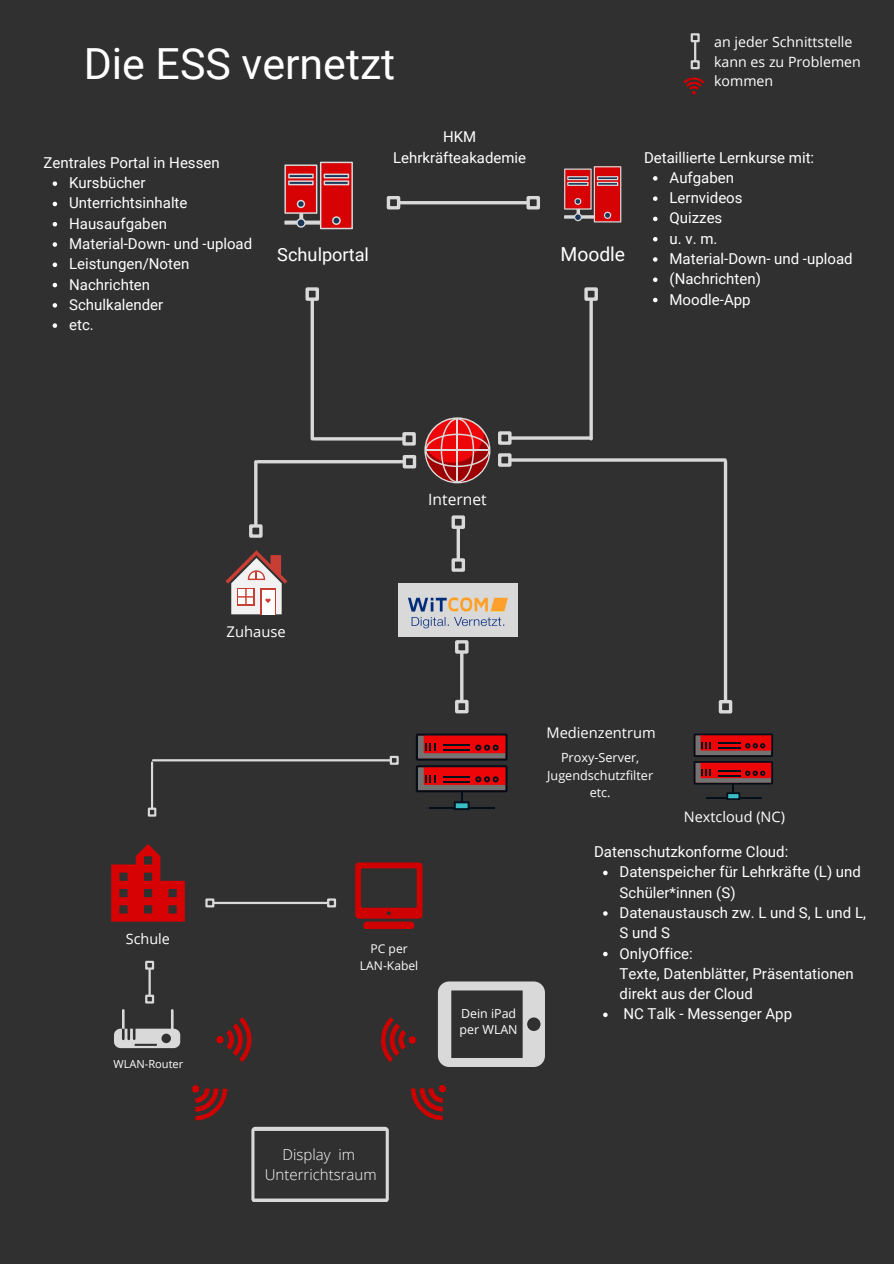
<style>
.page{position:relative;width:894px;height:1264px;background:#fff}
.page>*{position:absolute;margin:0;border:0;box-sizing:border-box;transform-origin:0 0}
.t1{font:42.9px "Roboto";color:#fff}
.t2{font:19.35px "Roboto";color:#fff}
.t3{font:18.15px "Roboto";color:#fff}
.t4{font:15.6px "Open Sans";color:#fff}
.t5{font:15px/20.2px "Roboto";color:#fff}
.t6{font:300 15px "Open Sans";color:#fff}
.t7{font:14.7px "Open Sans";color:#fff}
.t8{font:14.4px "Open Sans";color:#fff}
.t9{font:14.1px/19.6px "Open Sans";color:#fff}
.t10{font:12.6px "Open Sans";color:#fff}
.t11{font:12.45px "Open Sans";color:#fff}
.t12{font:12.15px/16.6px "Open Sans";color:#fff;text-align:center}
.t13{font:11.1px "Open Sans";color:#fff}
</style>
<div class="page">
<div style="left:0;top:0;width:893px;height:1263px;background:#303030"></div>
<svg style="left:424px;top:417px;width:66px;height:66px"></svg>
<hr style="left:456px;top:419px;width:2px;height:63px;background:#d9d9d9">
<hr style="left:426px;top:449px;width:63px;height:2px;background:#d9d9d9">
<svg style="left:416px;top:733px;width:91px;height:77px"></svg>
<svg style="left:111px;top:844px;width:74px;height:77px"></svg>
<svg style="left:310px;top:301px;width:4px;height:138px"></svg>
<div style="left:305px;top:287px;width:14px;height:14px;border:3px solid #d9d9d9"></div>
<hr style="left:314px;top:437px;width:88px;height:3px;background:#d9d9d9">
<div style="left:402px;top:432px;width:13px;height:13px;border:3px solid #d9d9d9"></div>
<hr style="left:589px;top:301px;width:3px;height:138px;background:#d9d9d9">
<div style="left:584px;top:287px;width:13px;height:14px;border:3px solid #d9d9d9"></div>
<svg style="left:511px;top:436px;width:80px;height:4px"></svg>
<div style="left:498px;top:431px;width:13px;height:14px;border:3px solid #d9d9d9"></div>
<hr style="left:254px;top:461px;width:3px;height:63px;background:#d9d9d9">
<div style="left:249px;top:524px;width:13px;height:14px;border:3px solid #d9d9d9"></div>
<hr style="left:258px;top:460px;width:144px;height:3px;background:#d9d9d9">
<div style="left:402px;top:455px;width:14px;height:13px;border:3px solid #d9d9d9"></div>
<hr style="left:151px;top:762px;width:2px;height:45px;background:#d9d9d9">
<div style="left:148px;top:807px;width:8px;height:9px;border:2px solid #d9d9d9"></div>
<hr style="left:153px;top:759px;width:236px;height:2px;background:#d9d9d9">
<div style="left:389px;top:755px;width:9px;height:9px;border:2px solid #d9d9d9"></div>
<hr style="left:148px;top:969px;width:3px;height:25px;background:#d9d9d9">
<div style="left:145px;top:994px;width:9px;height:9px;border:2px solid #d9d9d9"></div>
<div style="left:145px;top:960px;width:9px;height:9px;border:2px solid #d9d9d9"></div>
<hr style="left:214px;top:901px;width:113px;height:3px;background:#d9d9d9">
<div style="left:205px;top:898px;width:9px;height:9px;border:2px solid #d9d9d9"></div>
<div style="left:327px;top:898px;width:9px;height:9px;border:2px solid #d9d9d9"></div>
<svg style="left:456px;top:529px;width:4px;height:29px"></svg>
<div style="left:451px;top:558px;width:14px;height:13px;border:3px solid #d9d9d9"></div>
<div style="left:451px;top:515px;width:14px;height:14px;border:3px solid #d9d9d9"></div>
<hr style="left:460px;top:653px;width:3px;height:47px;background:#d9d9d9">
<div style="left:455px;top:700px;width:13px;height:13px;border:3px solid #d9d9d9"></div>
<hr style="left:511px;top:458px;width:214px;height:3px;background:#d9d9d9">
<div style="left:498px;top:453px;width:13px;height:14px;border:3px solid #d9d9d9"></div>
<svg style="left:723px;top:461px;width:4px;height:239px"></svg>
<div style="left:718px;top:700px;width:14px;height:13px;border:3px solid #d9d9d9"></div>
<div style="left:398px;top:583px;width:119px;height:53px;background:#d9d9d9"></div>
<img style="left:408px;top:563px;width:99px;height:99px">
<svg style="left:693px;top:733px;width:79px;height:67px"></svg>
<svg style="left:355px;top:862px;width:67px;height:66px"></svg>
<svg style="left:114px;top:1009px;width:66px;height:39px"></svg>
<svg style="left:192px;top:1085px;width:36px;height:36px"></svg>
<svg style="left:216px;top:1017px;width:35px;height:45px"></svg>
<div style="left:216px;top:1036px;width:7px;height:7px;background:#ce0000;border-radius:50%"></div>
<svg style="left:381px;top:1017px;width:35px;height:45px"></svg>
<div style="left:409px;top:1036px;width:7px;height:7px;background:#ce0000;border-radius:50%"></div>
<svg style="left:411px;top:1085px;width:36px;height:36px"></svg>
<svg style="left:225px;top:550px;width:62px;height:64px"></svg>
<svg style="left:564px;top:166px;width:57px;height:56px;background:#b73a3d"></svg>
<svg style="left:284px;top:162px;width:69px;height:67px;background:#b63b3e"></svg>
<hr style="left:400px;top:201px;width:126px;height:3px;background:#d9d9d9">
<div style="left:386px;top:196px;width:14px;height:13px;border:3px solid #d9d9d9"></div>
<div style="left:526px;top:196px;width:14px;height:13px;border:3px solid #d9d9d9"></div>
<hr style="left:693px;top:42px;width:3px;height:18px;background:#d9d9d9">
<div style="left:690px;top:60px;width:9px;height:9px;border:2px solid #d9d9d9"></div>
<div style="left:690px;top:33px;width:9px;height:9px;border:2px solid #d9d9d9"></div>
<svg style="left:683px;top:78px;width:21px;height:16px"></svg>
<svg style="left:251px;top:1126px;width:137px;height:75px"></svg>
<svg style="left:438px;top:981px;width:107px;height:85px"></svg>
<svg style="left:53px;top:181px;width:4px;height:5px"></svg>
<svg style="left:53px;top:202px;width:4px;height:4px"></svg>
<svg style="left:53px;top:222px;width:4px;height:4px"></svg>
<svg style="left:53px;top:242px;width:4px;height:5px"></svg>
<svg style="left:53px;top:262px;width:4px;height:5px"></svg>
<svg style="left:53px;top:283px;width:4px;height:4px"></svg>
<svg style="left:53px;top:303px;width:4px;height:4px"></svg>
<svg style="left:53px;top:323px;width:4px;height:5px"></svg>
<svg style="left:653px;top:176px;width:4px;height:5px"></svg>
<svg style="left:653px;top:196px;width:4px;height:5px"></svg>
<svg style="left:653px;top:217px;width:4px;height:4px"></svg>
<svg style="left:653px;top:237px;width:4px;height:4px"></svg>
<svg style="left:653px;top:257px;width:4px;height:5px"></svg>
<svg style="left:653px;top:277px;width:4px;height:5px"></svg>
<svg style="left:653px;top:298px;width:4px;height:4px"></svg>
<svg style="left:603px;top:870px;width:4px;height:5px"></svg>
<svg style="left:603px;top:911px;width:4px;height:4px"></svg>
<svg style="left:603px;top:951px;width:4px;height:5px"></svg>
<svg style="left:603px;top:1012px;width:4px;height:5px"></svg>
<p class="t1" style="left:84px;top:39px;width:313px">Die ESS vernetzt</p>
<p class="t5" style="left:44px;top:153px;width:177px">Zentrales Portal in Hessen</p>
<p class="t5" style="left:69px;top:173px;width:78px">Kursbücher</p>
<p class="t5" style="left:69px;top:193px;width:120px">Unterrichtsinhalte</p>
<p class="t5" style="left:69px;top:213px;width:99px">Hausaufgaben</p>
<p class="t5" style="left:69px;top:234px;width:184px">Material-Down- und -upload</p>
<p class="t5" style="left:69px;top:254px;width:122px">Leistungen/Noten</p>
<p class="t5" style="left:69px;top:274px;width:82px">Nachrichten</p>
<p class="t5" style="left:69px;top:294px;width:96px">Schulkalender</p>
<p class="t5" style="left:69px;top:315px;width:26px">etc.</p>
<p class="t5" style="left:443px;top:127px;width:35px">HKM</p>
<p class="t5" style="left:393px;top:148px;width:134px">Lehrkräfteakademie</p>
<p class="t3" style="left:277px;top:244px;width:93px">Schulportal</p>
<p class="t2" style="left:560px;top:243px;width:66px">Moodle</p>
<p class="t9" style="left:714px;top:32px;width:148px">an jeder Schnittstelle kann es zu Problemen kommen</p>
<p class="t5" style="left:643px;top:147px;width:172px">Detaillierte Lernkurse mit:</p>
<p class="t5" style="left:669px;top:168px;width:66px">Aufgaben</p>
<p class="t5" style="left:669px;top:188px;width:74px">Lernvideos</p>
<p class="t5" style="left:669px;top:208px;width:54px">Quizzes</p>
<p class="t5" style="left:669px;top:228px;width:49px">u. v. m.</p>
<p class="t5" style="left:669px;top:249px;width:184px">Material-Down- und -upload</p>
<p class="t5" style="left:669px;top:269px;width:93px">(Nachrichten)</p>
<p class="t5" style="left:669px;top:289px;width:83px">Moodle-App</p>
<p class="t7" style="left:226px;top:621px;width:61px">Zuhause</p>
<p class="t4" style="left:428px;top:488px;width:60px">Internet</p>
<p class="t7" style="left:546px;top:722px;width:111px">Medienzentrum</p>
<p class="t10" style="left:561px;top:748px;width:80px">Proxy-Server,</p>
<p class="t10" style="left:547px;top:766px;width:107px">Jugendschutzfilter</p>
<p class="t10" style="left:589px;top:783px;width:22px">etc.</p>
<p class="t8" style="left:683px;top:806px;width:103px">Nextcloud (NC)</p>
<p class="t8" style="left:126px;top:928px;width:46px">Schule</p>
<p class="t13" style="left:113px;top:1055px;width:71px">WLAN-Router</p>
<p class="t12" style="left:360px;top:940px;width:60px">PC per<br>LAN-Kabel</p>
<p class="t11" style="left:461px;top:1004px;width:57px">Dein iPad</p>
<p class="t11" style="left:459px;top:1021px;width:59px">per WLAN</p>
<p class="t6" style="left:282px;top:1143px;width:74px">Display im</p>
<p class="t6" style="left:265px;top:1164px;width:113px">Unterrichtsraum</p>
<p class="t5" style="left:594px;top:841px;width:196px">Datenschutzkonforme Cloud:</p>
<p class="t5" style="left:619px;top:862px;width:243px">Datenspeicher für Lehrkräfte (L) und<br>Schüler*innen (S)</p>
<p class="t5" style="left:619px;top:902px;width:248px">Datenaustausch zw. L und S, L und L,<br>S und S</p>
<p class="t5" style="left:619px;top:943px;width:75px">OnlyOffice:</p>
<p class="t5" style="left:619px;top:963px;width:236px">Texte, Datenblätter, Präsentationen direkt aus der Cloud</p>
<p class="t5" style="left:623px;top:1004px;width:170px">NC Talk - Messenger App</p>
</div>
